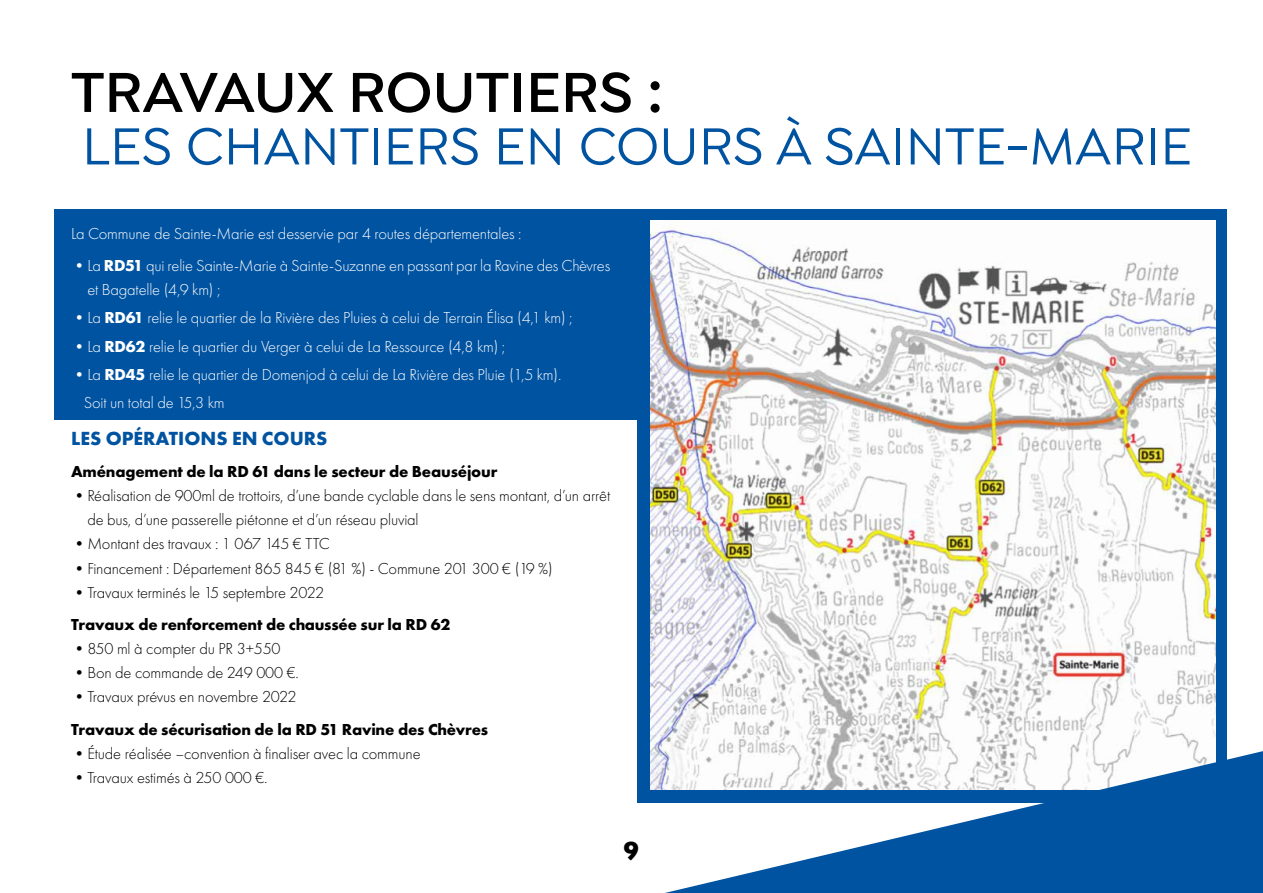
<style>
.page{position:relative;width:1263px;height:893px;background:#fff}
.page>*{position:absolute;margin:0;border:0;box-sizing:border-box;transform-origin:0 0}
.t1{font:600 60px "Isidora Sans";color:#000}
.t2{font:500 55.5px "Isidora Sans";color:#0053a1}
.t3{font:900 25.5px "Isidora Sans";color:#000}
.t4{font:700 19.65px "Futura PT";color:#0053a1}
.t5{font:300 16.5px/24px "Futura PT";letter-spacing:-.01em;color:#000}
.t6{font:300 16.5px/24px "Futura PT";letter-spacing:-.01em;color:#fff}
.t7{font:700 16.5px "Futura PT";letter-spacing:-.01em;color:#000}
.s1{font-weight:700}
</style>
<div class="page">
<div style="left:637px;top:209px;width:590px;height:594px;background:#0053a1"></div>
<div style="left:54px;top:209px;width:1173px;height:211px;background:#0053a1"></div>
<img style="left:650px;top:220px;width:565px;height:511px">
<svg style="left:650px;top:731px;width:613px;height:162px"></svg>
<h1 class="t1" style="left:71px;top:57px;width:593px">TRAVAUX ROUTIERS :</h1>
<h2 class="t2" style="left:82px;top:115px;width:1111px">LES CHANTIERS EN COURS À SAINTE-MARIE</h2>
<p class="t6" style="left:71px;top:221px;width:452px">La Commune de Sainte-Marie est desservie par 4 routes départementales :</p>
<p class="t6" style="left:87px;top:254px;width:524px;text-indent:-16px">•La <span class="s1">RD51</span> qui relie Sainte-Marie à Sainte-Suzanne en passant par la Ravine des Chèvres et Bagatelle (4,9 km) ;</p>
<p class="t6" style="left:71px;top:306px;width:503px">•La <span class="s1">RD61</span> relie le quartier de la Rivière des Pluies à celui de Terrain Élisa (4,1 km) ;</p>
<p class="t6" style="left:71px;top:334px;width:436px">•La <span class="s1">RD62</span> relie le quartier du Verger à celui de La Ressource (4,8 km) ;</p>
<p class="t6" style="left:84px;top:360px;width:479px;line-height:28.2px;text-indent:-13px">•La <span class="s1">RD45</span> relie le quartier de Domenjod à celui de La Rivière des Pluie (1,5 km).<br>Soit un total de 15,3 km</p>
<p class="t4" style="left:71px;top:426px;width:258px">LES OPÉRATIONS EN COURS</p>
<p class="t7" style="left:71px;top:461px;width:428px">Aménagement de la RD 61 dans le secteur de Beauséjour</p>
<p class="t5" style="left:87px;top:484px;width:524px;text-indent:-16px">•Réalisation de 900ml de trottoirs, d’une bande cyclable dans le sens montant, d’un arrêt de bus, d’une passerelle piétonne et d’un réseau pluvial</p>
<p class="t5" style="left:71px;top:532px;width:261px">•Montant des travaux : 1 067 145 € TTC</p>
<p class="t5" style="left:71px;top:556px;width:483px">•Financement : Département 865 845 € (81 %) - Commune 201 300 € (19 %)</p>
<p class="t5" style="left:71px;top:580px;width:255px">•Travaux terminés le 15 septembre 2022</p>
<p class="t7" style="left:71px;top:614px;width:381px">Travaux de renforcement de chaussée sur la RD 62</p>
<p class="t5" style="left:71px;top:637px;width:211px">•850 ml à compter du PR 3+550</p>
<p class="t5" style="left:71px;top:661px;width:229px">•Bon de commande de 249 000 €.</p>
<p class="t5" style="left:71px;top:685px;width:227px">•Travaux prévus en novembre 2022</p>
<p class="t7" style="left:71px;top:718px;width:419px">Travaux de sécurisation de la RD 51 Ravine des Chèvres</p>
<p class="t5" style="left:71px;top:741px;width:351px">•Étude réalisée –convention à finaliser avec la commune</p>
<p class="t5" style="left:71px;top:765px;width:198px">•Travaux estimés à 250 000 €.</p>
<h3 class="t3" style="left:624px;top:834px;width:17px">9</h3>
</div>
